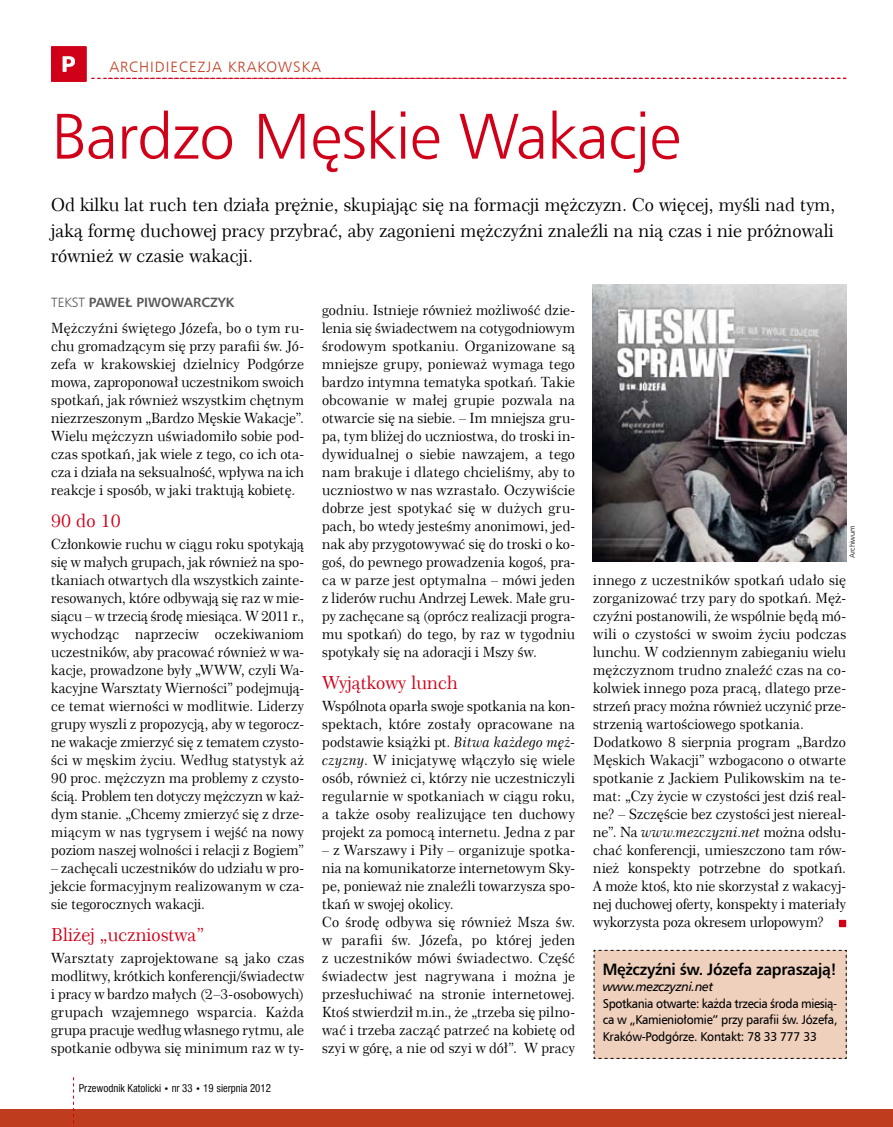
<style>
.page{position:relative;width:893px;height:1127px;background:#fff}
.page>*{position:absolute;margin:0;border:0;box-sizing:border-box;transform-origin:0 0}
.t1{font:64.5px "Humnst 777 Lt EU";letter-spacing:-.005em;color:#d10019}
.t2{font:18px/25.5px "Century 751 EU";color:#000;text-align:justify}
.t3{font:18px "Century 751 EU";color:#d10019}
.t4{font:700 16.5px "Humnst 777 EU";letter-spacing:-.02em;color:#000;scale:.94 1}
.t5{font:15px "Humnst 777 Lt EU";letter-spacing:.07em;color:#bf3c1f}
.t6{font:14.1px/18px "Century 751 EU";letter-spacing:.005em;color:#000;text-align:justify}
.t7{font:700 13.5px "Humnst 777 EU";color:#58585a}
.t8{font:12.75px/16.5px "Humnst 777 EU";letter-spacing:-.02em;color:#000;text-align:justify;scale:.94 1}
.t9{font:italic 12.75px "Humnst 777 EU";letter-spacing:-.02em;color:#000}
.t10{font:10.5px "Swis 721 Cn EU";color:#000}
.t11{font:7.5px "Humnst 777 Lt EU";color:#000}
.s1{font-family:"Humnst 777 Lt EU";font-weight:400}
.s2{font-weight:700;font-size:9px}
.s3{font-style:italic}
</style>
<div class="page">
<div style="left:839px;top:920px;width:7px;height:7px;background:#d10019"></div>
<img style="left:592px;top:284px;width:254px;height:277px">
<div style="left:594px;top:950px;width:253px;height:109px;background:#efd0bd"></div>
<div style="left:0;top:1109px;width:893px;height:18px;background:#bf3c1f"></div>
<div style="left:51px;top:46px;width:36px;height:36px;background:#d10019"></div>
<svg style="left:63px;top:56px;width:12px;height:16px"></svg>
<svg style="left:91px;top:78px;width:755px;height:1px"></svg>
<svg style="left:73px;top:1077px;width:1px;height:50px"></svg>
<p class="t5" style="left:109px;top:57px;width:203px">ARCHIDIECEZJA KRAKOWSKA</p>
<h1 class="t1" style="left:51px;top:97px;width:631px">BARDZO MĘSKIE WAKACJE</h1>
<p class="t2" style="left:51px;top:192px;width:786px">Od kilku lat ruch ten działa prężnie, skupiając się na formacji mężczyzn. Co więcej, myśli nad tym, jaką formę duchowej pracy przybrać, aby zagonieni mężczyźni znaleźli na nią czas i nie próżnowali również w czasie wakacji.</p>
<p class="t7" style="left:51px;top:294px;width:185px"><span class="s1">TEKST</span> PAWEŁ PIWOWARCZYK</p>
<p class="t6" style="left:51px;top:319px;width:255px">Mężczyźni świętego Józefa, bo o tym ru&shy;chu gromadzącym się przy parafii św. Jó&shy;zefa w krakowskiej dzielnicy Podgórze mowa, zaproponował uczestnikom swoich spotkań, jak również wszystkim chętnym niezrzeszonym „Bardzo Męskie Wakacje”.<br>Wielu mężczyzn uświadomiło sobie pod&shy;czas spotkań, jak wiele z tego, co ich ota&shy;cza i działa na seksualność, wpływa na ich reakcje i sposób, w jaki traktują kobietę.</p>
<p class="t3" style="left:51px;top:510px;width:71px">90 do 10</p>
<p class="t6" style="left:51px;top:535px;width:254px">Członkowie ruchu w ciągu roku spotykają się w małych grupach, jak również na spo&shy;tkaniach otwartych dla wszystkich zainte&shy;resowanych, które odbywają się raz w mie&shy;siącu – w trzecią środę miesiąca. W 2011 r., wychodząc naprzeciw oczekiwaniom uczestników, aby pracować również w wa&shy;kacje, prowadzone były „WWW, czyli Wa&shy;kacyjne Warsztaty Wierności” podejmują&shy;ce temat wierności w modlitwie. Liderzy grupy wyszli z propozycją, aby w tegorocz&shy;ne wakacje zmierzyć się z tematem czysto&shy;ści w męskim życiu. Według statystyk aż 90 proc. mężczyzn ma problemy z czysto&shy;ścią. Problem ten dotyczy mężczyzn w każ&shy;dym stanie. „Chcemy zmierzyć się z drze&shy;miącym w nas tygrysem i wejść na nowy poziom naszej wolności i relacji z Bogiem”</p>
<p class="t6" style="left:51px;top:859px;width:254px">– zachęcali uczestników do udziału w pro&shy;jekcie formacyjnym realizowanym w cza&shy;sie tegorocznych wakacji.</p>
<p class="t3" style="left:51px;top:924px;width:155px">Bliżej „uczniostwa”</p>
<p class="t6" style="left:51px;top:949px;width:254px">Warsztaty zaprojektowane są jako czas modlitwy, krótkich konferencji/świadectw i pracy w bardzo małych (2–3-osobowych) grupach wzajemnego wsparcia. Każda grupa pracuje według własnego rytmu, ale spotkanie odbywa się minimum raz w ty-</p>
<p class="t10" style="left:79px;top:1081px;width:194px">Przewodnik Katolicki <span class="s2">•</span> nr 33 <span class="s2">•</span> 19 sierpnia 2012</p>
<p class="t6" style="left:322px;top:301px;width:255px">godniu. Istnieje również możliwość dzie&shy;lenia się świadectwem na cotygodniowym środowym spotkaniu. Organizowane są mniejsze grupy, ponieważ wymaga tego bardzo intymna tematyka spotkań. Takie obcowanie w małej grupie pozwala na otwarcie się na siebie. – Im mniejsza gru&shy;pa, tym bliżej do uczniostwa, do troski in&shy;dywidualnej o siebie nawzajem, a tego nam brakuje i dlatego chcieliśmy, aby to uczniostwo w nas wzrastało. Oczywiście dobrze jest spotykać się w dużych gru&shy;pach, bo wtedy jesteśmy anonimowi, jed&shy;nak aby przygotowywać się do troski o ko&shy;goś, do pewnego prowadzenia kogoś, pra&shy;ca w parze jest optymalna – mówi jeden z liderów ruchu Andrzej Lewek. Małe gru&shy;py zachęcane są (oprócz realizacji progra&shy;mu spotkań) do tego, by raz w tygodniu spotykały się na adoracji i Mszy św.</p>
<p class="t3" style="left:322px;top:672px;width:137px">Wyjątkowy lunch</p>
<p class="t6" style="left:322px;top:697px;width:254px">Wspólnota oparła swoje spotkania na kon&shy;spektach, które zostały opracowane na podstawie książki pt. <span class="s3">Bitwa każdego męż&shy;czyzny</span>. W inicjatywę włączyło się wiele osób, również ci, którzy nie uczestniczyli regularnie w spotkaniach w ciągu roku, a także osoby realizujące ten duchowy projekt za pomocą internetu. Jedna z par</p>
<p class="t6" style="left:322px;top:841px;width:255px;text-align:left">– z Warszawy i Piły – organizuje spotka&shy;nia na komunikatorze internetowym Sky&shy;pe, ponieważ nie znaleźli towarzysza spo&shy;tkań w swojej okolicy.<br>Co środę odbywa się również Msza św. w parafii św. Józefa, po której jeden z uczestników mówi świadectwo. Część świadectw jest nagrywana i można je przesłuchiwać na stronie internetowej.<br>Ktoś stwierdził m.in., że „trzeba się pilno&shy;wać i trzeba zacząć patrzeć na kobietę od szyi w górę, a nie od szyi w dół”. W pracy</p>
<p class="t11" style="left:848px;top:558px;width:34px;rotate:-90deg">ARCHIWUM</p>
<p class="t6" style="left:593px;top:571px;width:254px;text-align:left">innego z uczestników spotkań udało się zorganizować trzy pary do spotkań. Męż&shy;czyźni postanowili, że wspólnie będą mó&shy;wili o czystości w swoim życiu podczas lunchu. W codziennym zabieganiu wielu mężczyznom trudno znaleźć czas na co&shy;kolwiek innego poza pracą, dlatego prze&shy;strzeń pracy można również uczynić prze&shy;strzenią wartościowego spotkania.<br>Dodatkowo 8 sierpnia program „Bardzo Męskich Wakacji” wzbogacono o otwarte spotkanie z Jackiem Pulikowskim na te&shy;mat: „Czy życie w czystości jest dziś real&shy;ne? – Szczęście bez czystości jest niereal&shy;ne”. Na <span class="s3">www.mezczyzni.net</span> można odsłu&shy;chać konferencji, umieszczono tam rów&shy;nież konspekty potrzebne do spotkań.<br>A może ktoś, kto nie skorzystał z wakacyj&shy;nej duchowej oferty, konspekty i materiały wykorzysta poza okresem urlopowym?</p>
<p class="t4" style="left:603px;top:958px;width:251px">Mężczyźni św. Józefa zapraszają!</p>
<p class="t9" style="left:603px;top:979px;width:112px">www.mezczyzni.net</p>
<p class="t8" style="left:603px;top:995px;width:251px">Spotkania otwarte: każda trzecia środa miesią&shy;ca w „Kamieniołomie” przy parafii św. Józefa, Kraków-Podgórze. Kontakt: 78 33 777 33</p>
</div>
